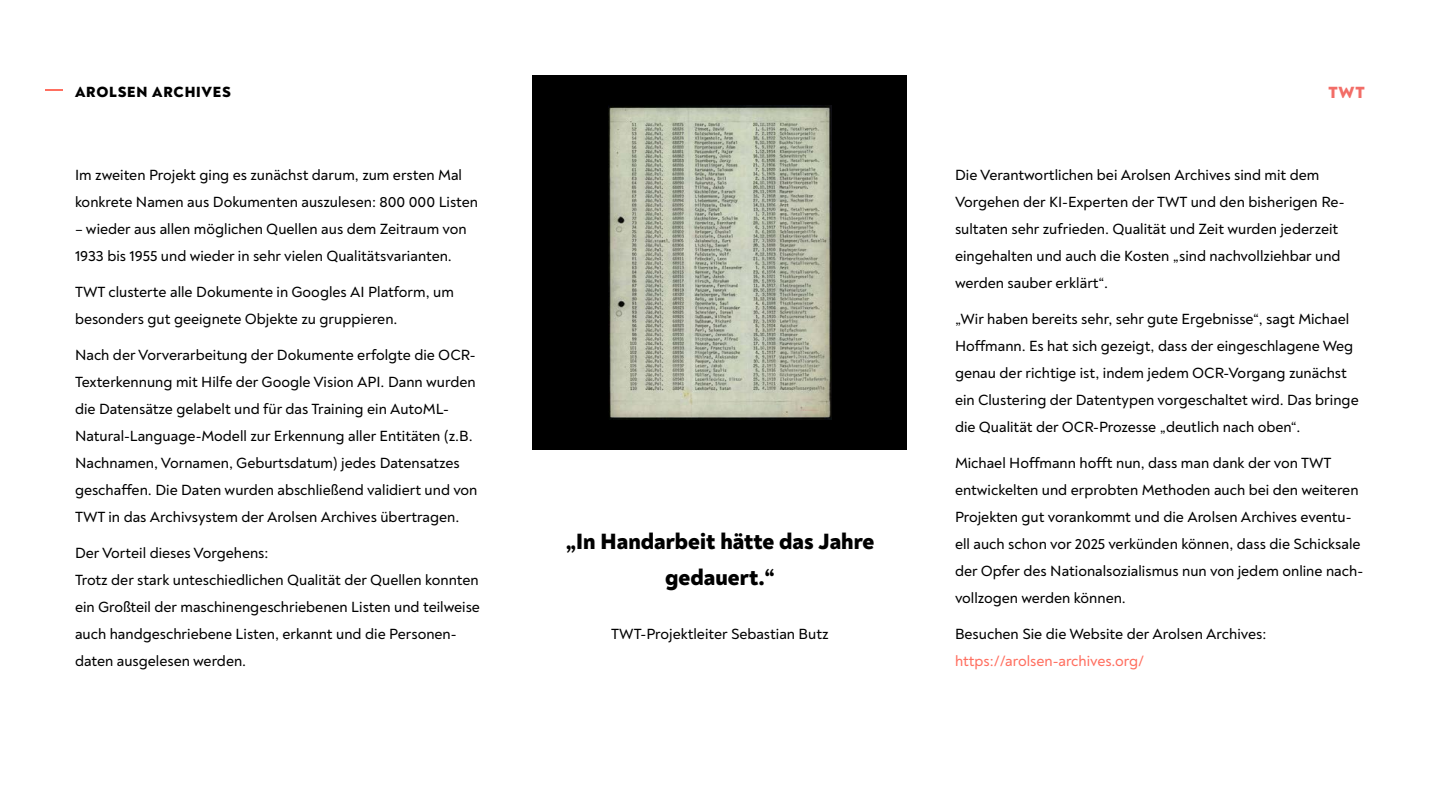
<style>
.page{position:relative;width:1440px;height:810px;background:#fff}
.page>*{position:absolute;margin:0;border:0;box-sizing:border-box;transform-origin:0 0}
.t1{font:800 22.5px/36px "Noah Text";color:#000;text-align:center}
.t2{font:800 16.5px "Noah Text";color:#f26d67}
.t3{font:500 15px/27px "Noah Text";color:#000}
.t4{font:500 15px "Noah Text";color:#ff6f60}
.t5{font:800 15px "Noah Text";letter-spacing:.05em;color:#000}
</style>
<div class="page">
<div style="left:532px;top:75px;width:376px;height:375px;background:#000"></div>
<img style="left:609px;top:105px;width:222px;height:315px">
<svg style="left:45px;top:89px;width:18px;height:2px"></svg>
<p class="t5" style="left:75px;top:82px;width:157px">AROLSEN ARCHIVES</p>
<p class="t3" style="left:75px;top:162px;width:405px">Im zweiten Projekt ging es zunächst darum, zum ersten Mal konkrete Namen aus Dokumenten auszulesen: 800 000 Listen</p>
<p class="t3" style="left:75px;top:216px;width:393px">– wieder aus allen möglichen Quellen aus dem Zeitraum von<br>1933 bis 1955 und wieder in sehr vielen Qualitätsvarianten.</p>
<p class="t3" style="left:75px;top:279px;width:380px">TWT clusterte alle Dokumente in Googles AI Platform, um besonders gut geeignete Objekte zu gruppieren.</p>
<p class="t3" style="left:75px;top:342px;width:404px">Nach der Vorverarbeitung der Dokumente erfolgte die OCR-Texterkennung mit Hilfe der Google Vision API. Dann wurden die Datensätze gelabelt und für das Training ein AutoML-Natural-Language-Modell zur Erkennung aller Entitäten (z.B.<br>Nachnamen, Vornamen, Geburtsdatum) jedes Datensatzes geschaffen. Die Daten wurden abschließend validiert und von TWT in das Archivsystem der Arolsen Archives übertragen.</p>
<p class="t3" style="left:75px;top:540px;width:406px">Der Vorteil dieses Vorgehens:<br>Trotz der stark unteschiedlichen Qualität der Quellen konnten ein Großteil der maschinengeschriebenen Listen und teilweise auch handgeschriebene Listen, erkannt und die Personen&shy;daten ausgelesen werden.</p>
<h1 class="t1" style="left:566px;top:523px;width:310px">„In Handarbeit hätte das Jahre gedauert.“</h1>
<p class="t3" style="left:611px;top:621px;width:219px">TWT-Projektleiter Sebastian Butz</p>
<p class="t2" style="left:1329px;top:81px;width:38px">TWT</p>
<p class="t3" style="left:955px;top:162px;width:391px">Die Verantwortlichen bei Arolsen Archives sind mit dem Vorgehen der KI-Experten der TWT und den bisherigen Re&shy;sultaten sehr zufrieden. Qualität und Zeit wurden jederzeit eingehalten und auch die Kosten „sind nachvollziehbar und werden sauber erklärt“.</p>
<p class="t3" style="left:955px;top:306px;width:405px">„Wir haben bereits sehr, sehr gute Ergebnisse“, sagt Michael Hoffmann. Es hat sich gezeigt, dass der eingeschlagene Weg genau der richtige ist, indem jedem OCR-Vorgang zunächst ein Clustering der Datentypen vorgeschaltet wird. Das bringe die Qualität der OCR-Prozesse „deutlich nach oben“.</p>
<p class="t3" style="left:955px;top:450px;width:410px">Michael Hoffmann hofft nun, dass man dank der von TWT entwickelten und erprobten Methoden auch bei den weiteren Projekten gut vorankommt und die Arolsen Archives eventu&shy;ell auch schon vor 2025 verkünden können, dass die Schicksale der Opfer des Nationalsozialismus nun von jedem online nach&shy;vollzogen werden können.</p>
<p class="t3" style="left:955px;top:621px;width:313px">Besuchen Sie die Website der Arolsen Archives:</p>
<p class="t4" style="left:955px;top:652px;width:191px">https://arolsen-archives.org/</p>
</div>
